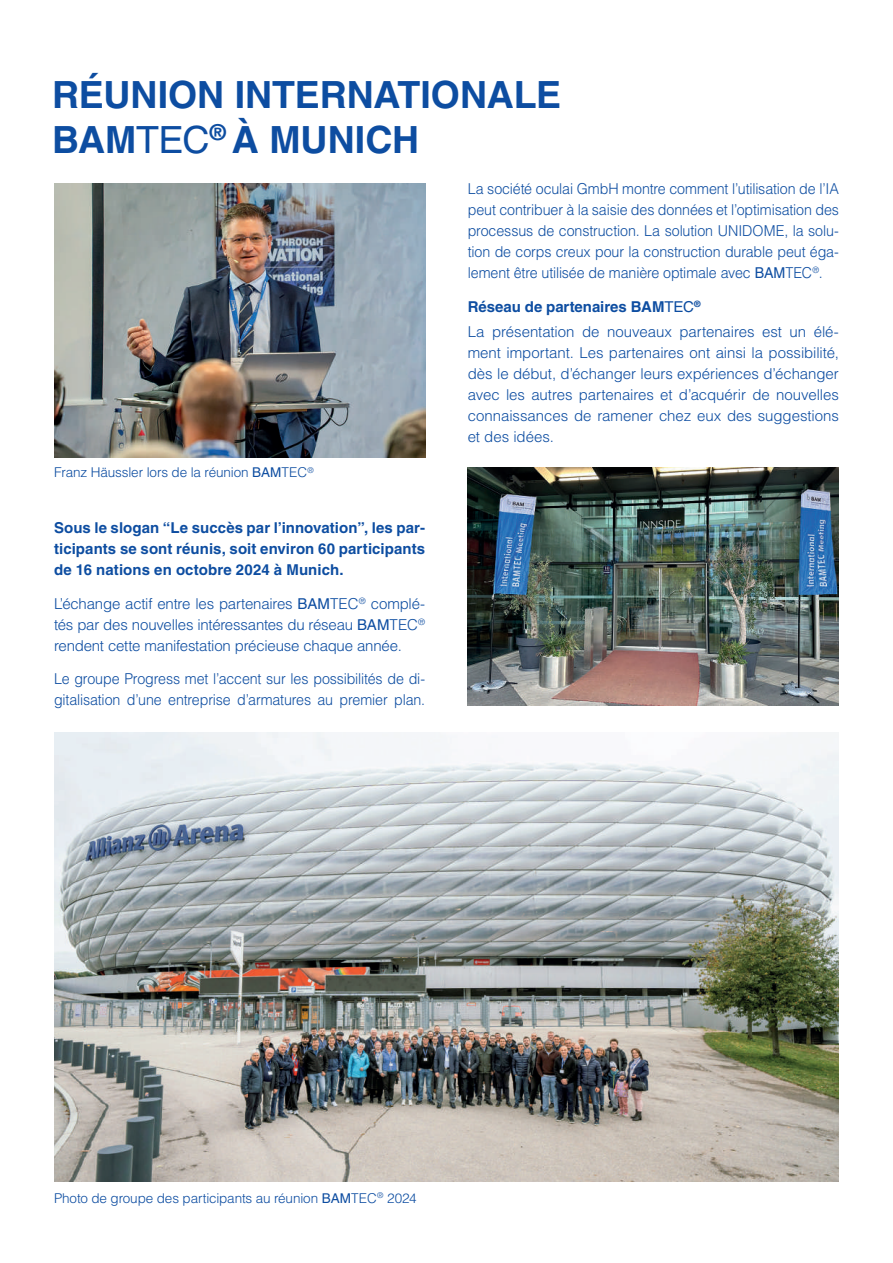
<style>
.page{position:relative;width:893px;height:1263px;background:#fff}
.page>*{position:absolute;margin:0;border:0;box-sizing:border-box;transform-origin:0 0}
.t1{font:700 37.5px/45px "Helvetica LT Std";color:#0d4da1}
.t2{font:300 15px/21px "Helvetica LT Std";letter-spacing:-.01em;color:#0d4da1;text-align:justify}
.t3{font:300 15px/21px "Helvetica LT Std";letter-spacing:-.01em;color:#0d4da1;scale:.95 1}
.t4{font:700 15px/21px "Helvetica LT Std";letter-spacing:.005em;color:#0d4da1;text-align:justify}
.t5{font:300 13.5px "Helvetica LT Std";letter-spacing:-.01em;color:#0d4da1}
.s1{font-weight:400}
.s2{font-weight:700}
</style>
<div class="page">
<img style="left:54px;top:732px;width:785px;height:449px">
<img style="left:54px;top:183px;width:371px;height:274px">
<img style="left:468px;top:468px;width:371px;height:237px">
<h1 class="t1" style="left:52px;top:71px;width:511px">RÉUNION INTERNATIONALE<br>BAM<span class="s1">TEC</span><sup>®</sup> À MUNICH</h1>
<p class="t5" style="left:54px;top:464px;width:261px">Franz Häussler lors de la réunion <span class="s1">BAM</span>TEC<sup>®</sup></p>
<p class="t4" style="left:54px;top:517px;width:373px">Sous le slogan “Le succès par l’innovation”, les par&shy;ticipants se sont réunis, soit environ 60 participants de 16 nations en octobre 2024 à Munich.</p>
<p class="t2" style="left:54px;top:593px;width:373px">L’échange actif entre les partenaires <span class="s1">BAM</span>TEC<sup>®</sup> complé&shy;tés par des nouvelles intéressantes du réseau <span class="s1">BAM</span>TEC<sup>® </sup>rendent cette manifestation précieuse chaque année.</p>
<p class="t3" style="left:54px;top:668px;width:392px">Le groupe Progress met l’accent sur les possibilités de di&shy;gitalisation d’une entreprise d’armatures au premier plan.</p>
<p class="t3" style="left:468px;top:178px;width:392px;text-align:justify">La société oculai GmbH montre comment l’utilisation de l’IA peut contribuer à la saisie des données et l’optimisation des processus de construction. La solution UNIDOME, la solu&shy;tion de corps creux pour la construction durable peut éga&shy;lement être utilisée de manière optimale avec <span class="s1">BAM</span>TEC<sup>®</sup>.</p>
<p class="t2" style="left:468px;top:294px;width:373px;line-height:25.2px"><span class="s2">Réseau de partenaires BAM</span><span class="s1">TEC</span><sup>®<br></sup>La présentation de nouveaux partenaires est un élé-</p>
<p class="t2" style="left:468px;top:342px;width:373px">ment important. Les partenaires ont ainsi la possibilité, dès le début, d’échanger leurs expériences d’échanger avec les autres partenaires et d’acquérir de nouvelles connaissances de ramener chez eux des suggestions et des idées.</p>
<p class="t5" style="left:54px;top:1189px;width:364px">Photo de groupe des participants au réunion <span class="s1">BAM</span>TEC<sup>®</sup> 2024</p>
</div>
